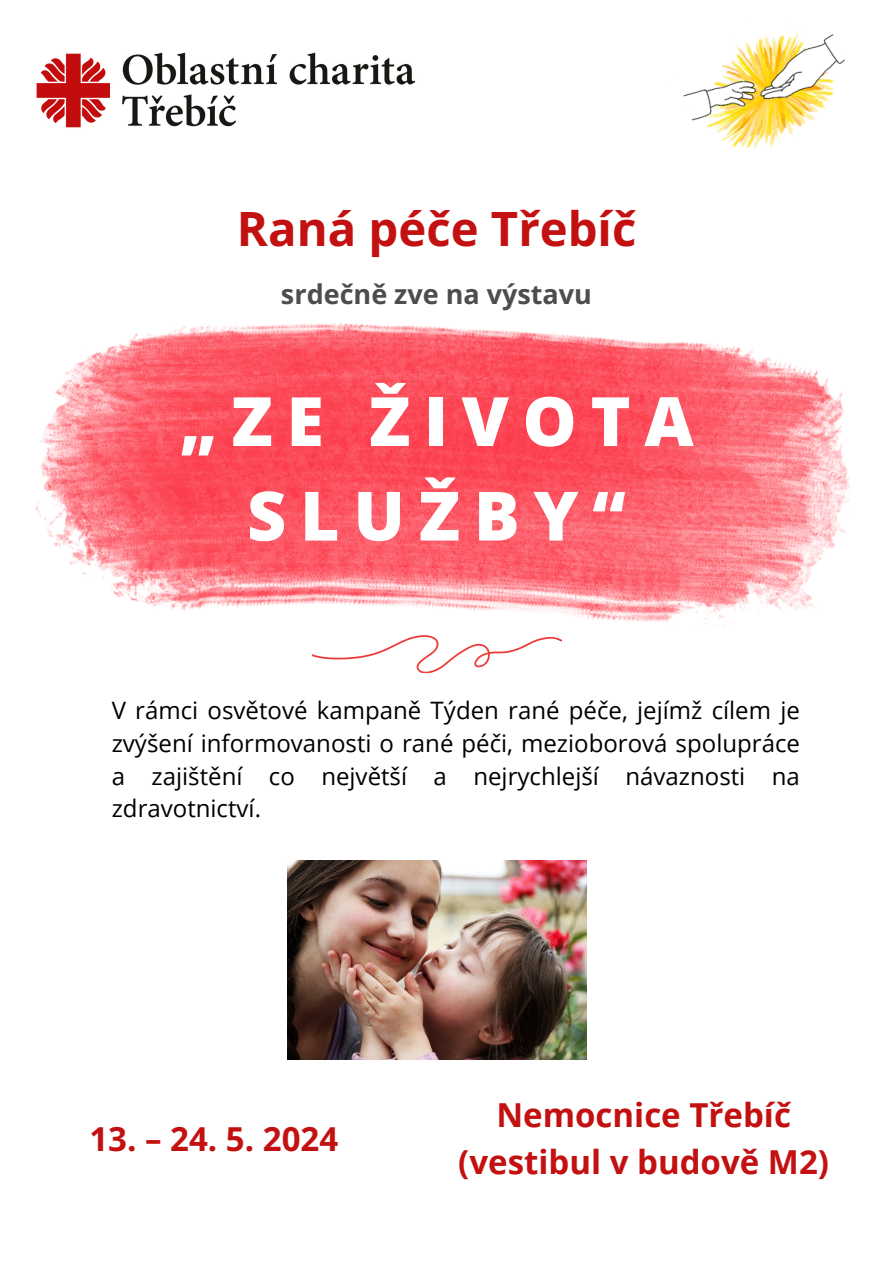
<style>
.page{position:relative;width:894px;height:1264px;background:#fff}
.page>*{position:absolute;margin:0;border:0;box-sizing:border-box;transform-origin:0 0}
.t1{font:800 68.1px/94.5px "Open Sans";letter-spacing:.2em;color:#fff;text-align:center}
.t2{font:700 47.25px "Open Sans";color:#c31010}
.t3{font:700 33px/46.2px "Open Sans";color:#c31010;text-align:center}
.t4{font:700 27px "Open Sans";color:#4d4d4d}
.t5{font:24px/32.7px "Open Sans";color:#000;text-align:justify}
</style>
<div class="page">
<img style="left:35px;top:323px;width:816px;height:318px">
<svg style="left:311px;top:625px;width:251px;height:49px"></svg>
<img style="left:36px;top:52px;width:380px;height:76px">
<img style="left:683px;top:34px;width:162px;height:115px">
<svg style="left:683px;top:32px;width:137px;height:63px"></svg>
<img style="left:287px;top:860px;width:299px;height:199px">
<h3 class="t2" style="left:237px;top:196px;width:401px">Raná péče Třebíč</h3>
<h3 class="t4" style="left:281px;top:275px;width:312px">srdečně zve na výstavu</h3>
<h1 class="t1" style="left:179px;top:372px;width:515px">„ZE ŽIVOTA<br>SLUŽBY“</h1>
<p class="t5" style="left:112px;top:693px;width:689px">V rámci osvětové kampaně Týden rané péče, jejímž cílem je zvýšení informovanosti o rané péči, mezioborová spolupráce a zajištění co největší a nejrychlejší návaznosti na zdravotnictví.</p>
<p class="t3" style="left:89px;top:1114px;width:250px">13. – 24. 5. 2024</p>
<p class="t3" style="left:458px;top:1091px;width:372px">Nemocnice Třebíč (vestibul v budově M2)</p>
</div>
